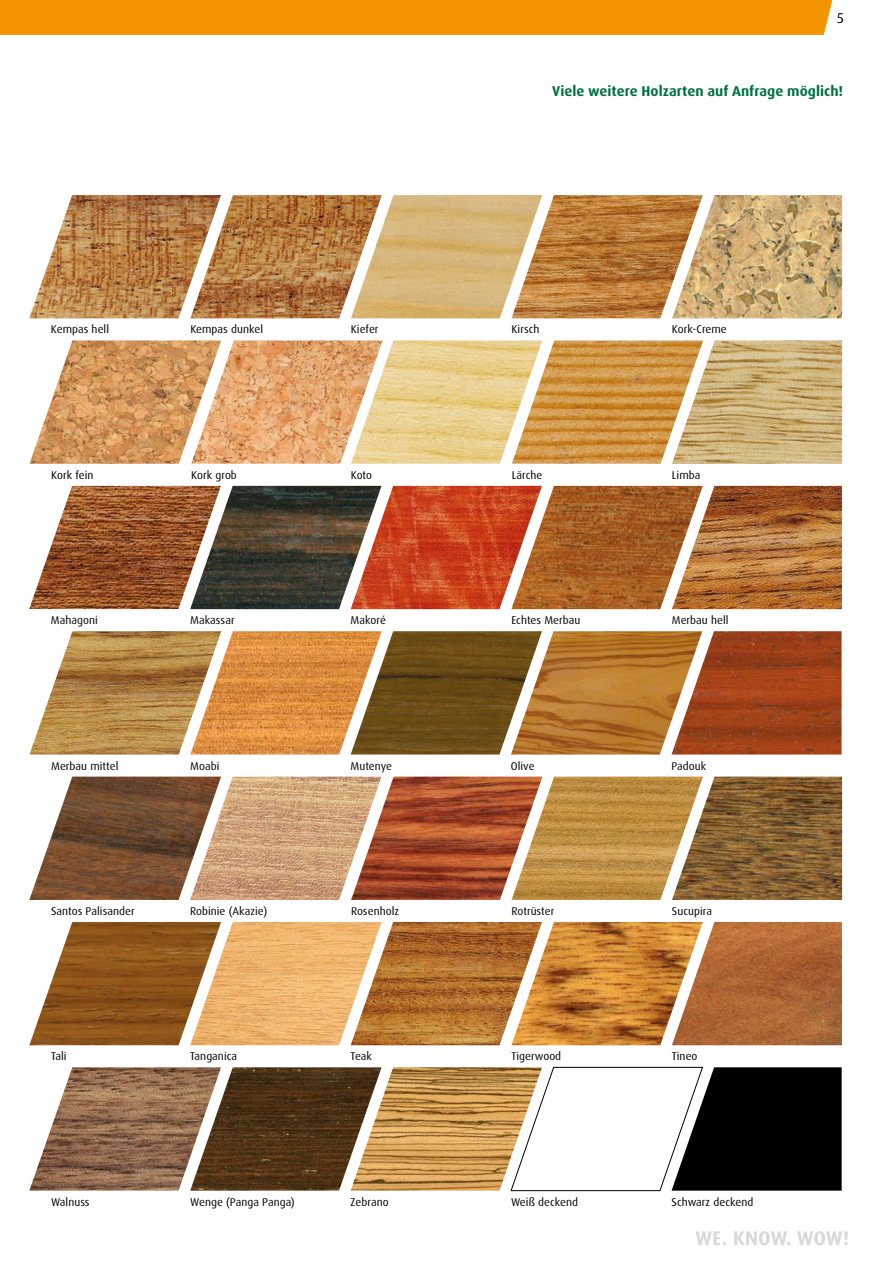
<style>
.page{position:relative;width:893px;height:1263px;background:#fff}
.page>*{position:absolute;margin:0;border:0;box-sizing:border-box;transform-origin:0 0}
.t1{font:700 14.25px "Dax Pro";letter-spacing:.005em;color:#007142}
.t2{font:14.25px "Dax Pro";color:#000}
.t3{font:11.25px "Dax Pro";letter-spacing:.005em;color:#000}
</style>
<div class="page">
<img style="left:382px;top:777px;width:130px;height:123px">
<img style="left:512px;top:777px;width:160px;height:123px">
<img style="left:672px;top:777px;width:170px;height:123px">
<img style="left:221px;top:922px;width:130px;height:123px">
<img style="left:29px;top:922px;width:192px;height:123px">
<img style="left:351px;top:922px;width:160px;height:123px">
<img style="left:542px;top:340px;width:130px;height:124px">
<img style="left:221px;top:340px;width:130px;height:124px">
<img style="left:351px;top:340px;width:191px;height:124px">
<img style="left:672px;top:340px;width:170px;height:124px">
<img style="left:221px;top:631px;width:130px;height:123px">
<img style="left:542px;top:486px;width:130px;height:123px">
<img style="left:221px;top:486px;width:130px;height:123px">
<img style="left:351px;top:486px;width:191px;height:123px">
<img style="left:672px;top:486px;width:170px;height:123px">
<img style="left:29px;top:631px;width:192px;height:123px">
<img style="left:511px;top:922px;width:161px;height:123px">
<img style="left:672px;top:922px;width:170px;height:123px">
<img style="left:29px;top:1067px;width:161px;height:124px">
<img style="left:382px;top:1067px;width:129px;height:124px">
<img style="left:190px;top:1067px;width:192px;height:124px">
<img style="left:703px;top:195px;width:139px;height:123px">
<img style="left:221px;top:195px;width:130px;height:123px">
<img style="left:351px;top:195px;width:160px;height:123px">
<img style="left:511px;top:195px;width:192px;height:123px">
<img style="left:29px;top:195px;width:192px;height:123px">
<svg style="left:511px;top:1067px;width:331px;height:124px"></svg>
<img style="left:351px;top:631px;width:160px;height:123px">
<img style="left:702px;top:631px;width:140px;height:123px">
<img style="left:29px;top:777px;width:161px;height:123px">
<img style="left:190px;top:777px;width:192px;height:123px">
<img style="left:511px;top:631px;width:191px;height:123px">
<img style="left:29px;top:486px;width:192px;height:123px">
<img style="left:29px;top:340px;width:192px;height:124px">
<div style="left:0;top:0;width:832px;height:35px;background:#f49400"></div>
<svg style="left:696px;top:1231px;width:30px;height:14px"></svg>
<svg style="left:734px;top:1231px;width:57px;height:14px"></svg>
<svg style="left:797px;top:1231px;width:51px;height:14px"></svg>
<p class="t2" style="left:837px;top:9px;width:8px">5</p>
<p class="t1" style="left:552px;top:82px;width:293px">Viele weitere Holzarten auf Anfrage möglich!</p>
<p class="t3" style="left:51px;top:322px;width:60px">Kempas hell</p>
<p class="t3" style="left:190px;top:322px;width:74px">Kempas dunkel</p>
<p class="t3" style="left:351px;top:322px;width:29px">Kiefer</p>
<p class="t3" style="left:511px;top:322px;width:30px">Kirsch</p>
<p class="t3" style="left:672px;top:322px;width:56px">Kork-Creme</p>
<p class="t3" style="left:51px;top:468px;width:44px">Kork fein</p>
<p class="t3" style="left:191px;top:468px;width:47px">Kork grob</p>
<p class="t3" style="left:351px;top:468px;width:23px">Koto</p>
<p class="t3" style="left:512px;top:468px;width:32px">Lärche</p>
<p class="t3" style="left:672px;top:468px;width:30px">Limba</p>
<p class="t3" style="left:51px;top:613px;width:49px">Mahagoni</p>
<p class="t3" style="left:190px;top:613px;width:46px">Makassar</p>
<p class="t3" style="left:351px;top:613px;width:37px">Makoré</p>
<p class="t3" style="left:511px;top:613px;width:71px">Echtes Merbau</p>
<p class="t3" style="left:672px;top:613px;width:58px">Merbau hell</p>
<p class="t3" style="left:51px;top:758px;width:69px">Merbau mittel</p>
<p class="t3" style="left:190px;top:758px;width:31px">Moabi</p>
<p class="t3" style="left:351px;top:758px;width:43px">Mutenye</p>
<p class="t3" style="left:671px;top:758px;width:36px">Padouk</p>
<p class="t3" style="left:511px;top:758px;width:25px">Olive</p>
<p class="t3" style="left:51px;top:904px;width:85px">Santos Palisander</p>
<p class="t3" style="left:190px;top:904px;width:79px">Robinie (Akazie)</p>
<p class="t3" style="left:351px;top:904px;width:50px">Rosenholz</p>
<p class="t3" style="left:511px;top:904px;width:44px">Rotrüster</p>
<p class="t3" style="left:672px;top:904px;width:42px">Sucupira</p>
<p class="t3" style="left:51px;top:1049px;width:17px">Tali</p>
<p class="t3" style="left:190px;top:1049px;width:48px">Tanganica</p>
<p class="t3" style="left:351px;top:1049px;width:23px">Teak</p>
<p class="t3" style="left:51px;top:1194px;width:40px">Walnuss</p>
<p class="t3" style="left:190px;top:1194px;width:106px">Wenge (Panga Panga)</p>
<p class="t3" style="left:351px;top:1194px;width:40px">Zebrano</p>
<p class="t3" style="left:511px;top:1049px;width:51px">Tigerwood</p>
<p class="t3" style="left:672px;top:1049px;width:27px">Tineo</p>
<p class="t3" style="left:511px;top:1194px;width:69px">Weiß deckend</p>
<p class="t3" style="left:671px;top:1194px;width:83px">Schwarz deckend</p>
</div>
